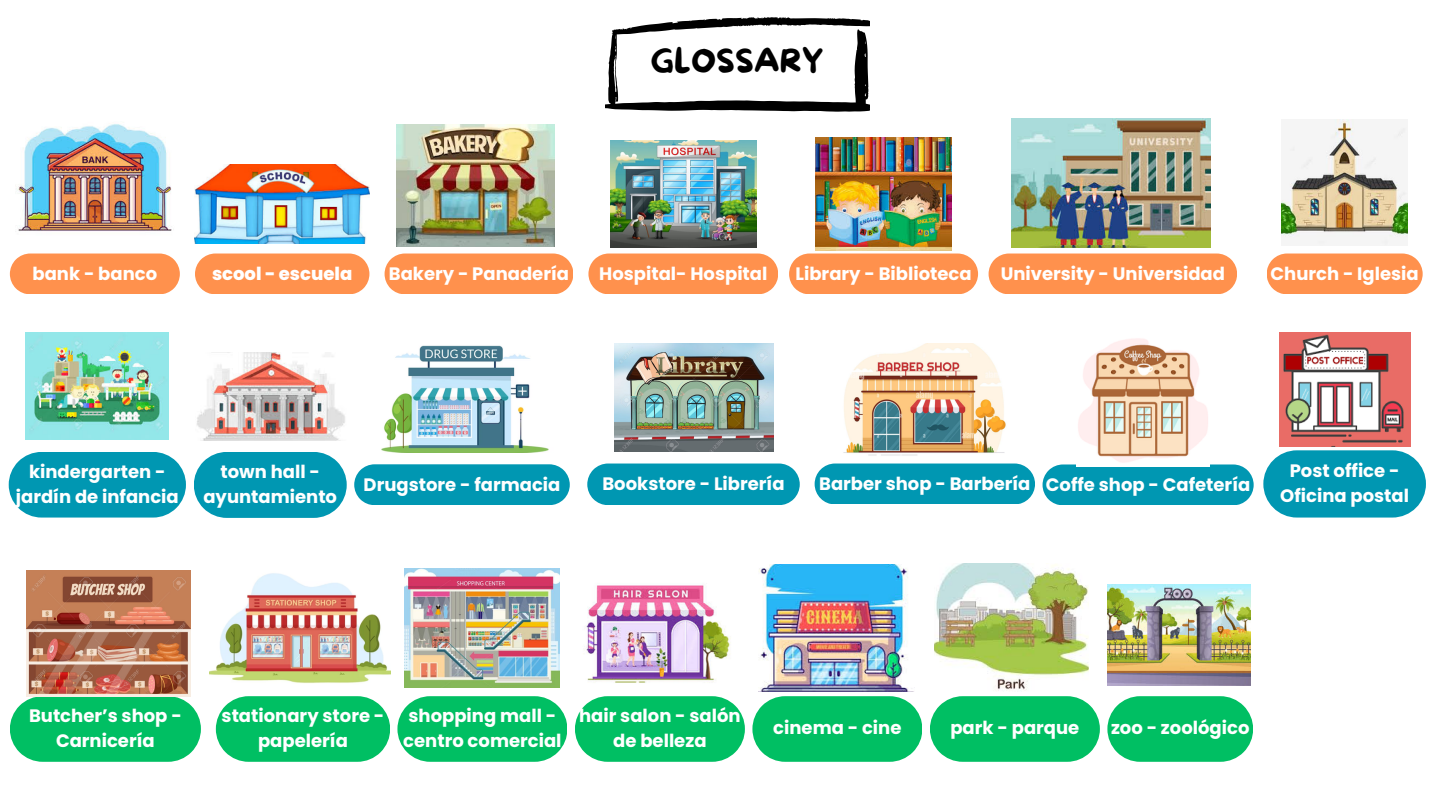
<style>
.page{position:relative;width:1440px;height:810px;background:#fff}
.page>*{position:absolute;margin:0;border:0;box-sizing:border-box;transform-origin:0 0}
.t1{font:32.4px "More Sugar";color:#000}
.t2{font:700 18px/24.8px "Poppins";color:#fff;text-align:center}
.t3{font:800 18px "Poppins";color:#fff}
</style>
<div class="page">
<svg style="left:605px;top:17px;width:264px;height:95px"></svg>
<div style="left:10px;top:254px;width:170px;height:40px;background:#ff914d"></div>
<div style="left:195px;top:254px;width:174px;height:40px;background:#ff914d"></div>
<div style="left:385px;top:254px;width:188px;height:40px;background:#ff914d"></div>
<div style="left:588px;top:254px;width:190px;height:40px;background:#ff914d"></div>
<div style="left:789px;top:254px;width:189px;height:40px;background:#ff914d"></div>
<div style="left:989px;top:254px;width:248px;height:40px;background:#ff914d"></div>
<svg style="left:9px;top:452px;width:177px;height:66px;background:#159fb8"></svg>
<svg style="left:1043px;top:464px;width:211px;height:41px;background:#0f9db6"></svg>
<svg style="left:194px;top:452px;width:153px;height:66px;background:#18a0b9"></svg>
<div style="left:1267px;top:254px;width:156px;height:40px;background:#ff914d"></div>
<svg style="left:354px;top:464px;width:216px;height:41px;background:#0c9cb5"></svg>
<div style="left:587px;top:464px;width:213px;height:41px;background:#0097b2"></div>
<div style="left:815px;top:464px;width:220px;height:40px;background:#0097b2;border-radius:20px"></div>
<svg style="left:10px;top:696px;width:191px;height:66px;background:#16c470"></svg>
<svg style="left:575px;top:696px;width:170px;height:66px;background:#16c470"></svg>
<div style="left:1263px;top:450px;width:163px;height:68px;background:#0097b2;border-radius:34px"></div>
<svg style="left:216px;top:696px;width:174px;height:66px;background:#15c470"></svg>
<svg style="left:397px;top:696px;width:170px;height:66px;background:#16c470"></svg>
<img style="left:17px;top:124px;width:155px;height:107px">
<img style="left:26px;top:333px;width:143px;height:107px">
<img style="left:1077px;top:338px;width:133px;height:128px">
<img style="left:195px;top:165px;width:175px;height:79px">
<img style="left:396px;top:124px;width:158px;height:123px">
<img style="left:611px;top:141px;width:145px;height:106px">
<img style="left:614px;top:343px;width:159px;height:109px">
<img style="left:1011px;top:118px;width:200px;height:129px">
<img style="left:1282px;top:120px;width:125px;height:125px">
<img style="left:197px;top:353px;width:148px;height:87px">
<img style="left:381px;top:345px;width:168px;height:107px">
<img style="left:816px;top:138px;width:136px;height:112px">
<img style="left:843px;top:343px;width:163px;height:113px">
<img style="left:1279px;top:333px;width:131px;height:114px">
<svg style="left:752px;top:696px;width:170px;height:66px;background:#16c470"></svg>
<svg style="left:1107px;top:696px;width:146px;height:66px;background:#1ac573"></svg>
<svg style="left:930px;top:696px;width:170px;height:66px;background:#16c470"></svg>
<img style="left:27px;top:571px;width:164px;height:125px">
<img style="left:209px;top:573px;width:181px;height:110px">
<img style="left:405px;top:569px;width:155px;height:118px">
<img style="left:586px;top:585px;width:145px;height:98px">
<img style="left:759px;top:565px;width:150px;height:126px">
<img style="left:934px;top:564px;width:154px;height:127px">
<img style="left:1107px;top:585px;width:144px;height:100px">
<p class="t1" style="left:650px;top:44px;width:175px">GLOSSARY</p>
<p class="t2" style="left:33px;top:261px;width:126px">bank - banco</p>
<p class="t3" style="left:212px;top:261px;width:142px">scool - escuela</p>
<p class="t2" style="left:389px;top:261px;width:182px">Bakery - Panadería</p>
<p class="t2" style="left:599px;top:261px;width:170px">Hospital- Hospital</p>
<p class="t2" style="left:796px;top:261px;width:178px">Library - Biblioteca</p>
<p class="t2" style="left:1001px;top:261px;width:226px">University - Universidad</p>
<p class="t2" style="left:1271px;top:261px;width:150px">Church - Iglesia</p>
<h1 class="t2" style="left:16px;top:459px;width:164px">kindergarten - jardín de infancia</h1>
<p class="t2" style="left:203px;top:459px;width:135px">town hall - ayuntamiento</p>
<p class="t2" style="left:364px;top:472px;width:198px">Drugstore - farmacia</p>
<p class="t2" style="left:602px;top:471px;width:184px">Bookstore - Librería</p>
<p class="t2" style="left:819px;top:471px;width:213px">Barber shop - Barbería</p>
<p class="t2" style="left:1046px;top:472px;width:206px">Coffe shop - Cafetería</p>
<p class="t2" style="left:1280px;top:459px;width:130px">Post office -<br>Oficina postal</p>
<p class="t2" style="left:29px;top:704px;width:154px">Butcher’s shop -<br>Carnicería</p>
<p class="t2" style="left:579px;top:704px;width:163px">hair salon - salón de belleza</p>
<p class="t2" style="left:222px;top:704px;width:164px">stationary store - papelería</p>
<p class="t2" style="left:403px;top:704px;width:160px;text-align:left">shopping mall - centro comercial</p>
<p class="t2" style="left:773px;top:716px;width:130px">cinema - cine</p>
<p class="t2" style="left:950px;top:716px;width:130px">park - parque</p>
<p class="t2" style="left:1111px;top:716px;width:140px">zoo - zoológico</p>
</div>
